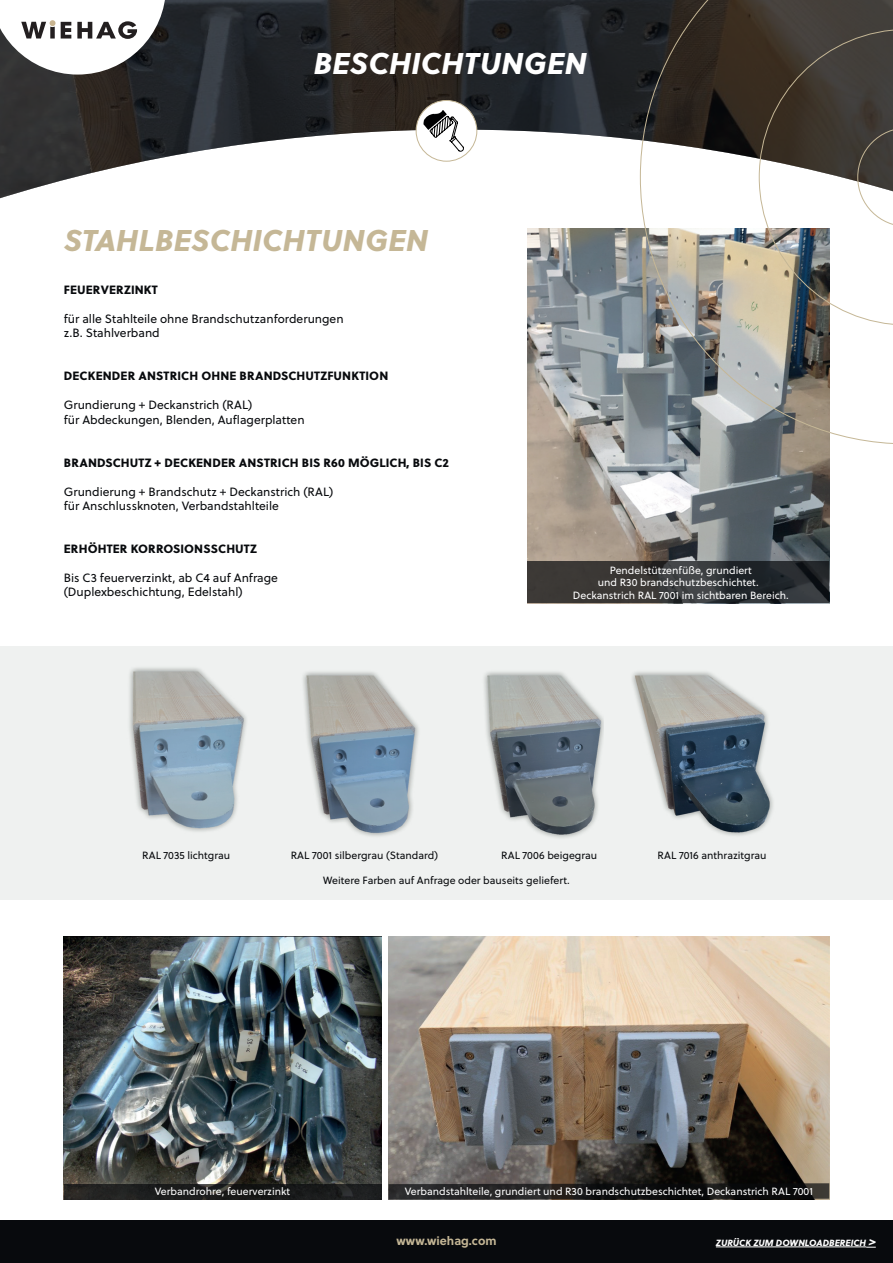
<style>
.page{position:relative;width:893px;height:1263px;background:#fff}
.page>*{position:absolute;margin:0;border:0;box-sizing:border-box;transform-origin:0 0}
.t1{font:italic 30px "Soleil Xb";letter-spacing:.01em;color:#c5b796}
.t2{font:italic 30px "Soleil Xb";letter-spacing:.01em;color:#fff}
.t3{font:12px/14.4px "Soleil";color:#080a0d}
.t4{font:12px "Soleil Xb";letter-spacing:.01em;color:#080a0d}
.t5{font:700 12px "Soleil";color:#c5b796}
.t6{font:10.5px/12.6px "Soleil";color:#fff;text-align:center}
.t7{font:10.5px "Soleil";color:#080a0d}
.t8{font:italic 9px "Soleil Xb";color:#fff}
.s1{font-size:12px}
</style>
<div class="page">
<img style="left:0;top:0;width:640px;height:199px">
<svg style="left:0;top:0;width:166px;height:75px"></svg>
<div style="left:0;top:1220px;width:893px;height:43px;background:#080a0d"></div>
<img style="left:388px;top:936px;width:441px;height:247px">
<svg style="left:388px;top:1183px;width:441px;height:16px;background:#1c1b1c"></svg>
<img style="left:64px;top:936px;width:317px;height:248px">
<svg style="left:64px;top:1184px;width:317px;height:15px;background:#1d1e1d"></svg>
<div style="left:416px;top:100px;width:61px;height:61px;background:#fff;border-radius:50%"></div>
<div style="left:416px;top:100px;width:61px;height:61px;border:1px solid #c5b796;border-radius:50%"></div>
<svg style="left:423px;top:110px;width:41px;height:42px"></svg>
<img style="left:527px;top:228px;width:302px;height:333px">
<svg style="left:640px;top:0;width:253px;height:444px"></svg>
<svg style="left:527px;top:561px;width:302px;height:42px;background:#323333"></svg>
<div style="left:0;top:646px;width:893px;height:253px;background:#eff1f0"></div>
<img style="left:129px;top:667px;width:117px;height:165px">
<img style="left:303px;top:671px;width:116px;height:165px">
<img style="left:484px;top:671px;width:119px;height:167px">
<img style="left:632px;top:671px;width:141px;height:165px">
<hr style="left:716px;top:1246px;width:150px;height:1px;background:#fff">
<h1 class="t2" style="left:314px;top:43px;width:274px">BESCHICHTUNGEN</h1>
<h1 class="t1" style="left:64px;top:220px;width:366px">STAHLBESCHICHTUNGEN</h1>
<p class="t4" style="left:64px;top:282px;width:95px">FEUERVERZINKT</p>
<p class="t3" style="left:64px;top:312px;width:281px">für alle Stahlteile ohne Brandschutzanforderungen z.B. Stahlverband</p>
<p class="t4" style="left:64px;top:368px;width:326px">DECKENDER ANSTRICH OHNE BRANDSCHUTZFUNKTION</p>
<p class="t3" style="left:64px;top:398px;width:242px">Grundierung + Deckanstrich (RAL)<br>für Abdeckungen, Blenden, Auflagerplatten</p>
<p class="t4" style="left:64px;top:455px;width:386px">BRANDSCHUTZ + DECKENDER ANSTRICH BIS R60 MÖGLICH, BIS C2</p>
<p class="t3" style="left:64px;top:484px;width:271px">Grundierung + Brandschutz + Deckanstrich (RAL) für Anschlussknoten, Verbandstahlteile</p>
<p class="t4" style="left:64px;top:541px;width:195px">ERHÖHTER KORROSIONSSCHUTZ</p>
<p class="t3" style="left:64px;top:571px;width:216px">Bis C3 feuerverzinkt, ab C4 auf Anfrage (Duplexbeschichtung, Edelstahl)</p>
<p class="t6" style="left:573px;top:564px;width:217px">Pendelstützenfüße, grundiert<br>und R30 brandschutzbeschichtet.<br>Deckanstrich RAL 7001 im sichtbaren Bereich.</p>
<p class="t7" style="left:142px;top:849px;width:90px">RAL 7035 lichtgrau</p>
<p class="t7" style="left:291px;top:849px;width:149px">RAL 7001 silbergrau (Standard)</p>
<p class="t7" style="left:501px;top:849px;width:98px">RAL 7006 beigegrau</p>
<p class="t7" style="left:658px;top:849px;width:110px">RAL 7016 anthrazitgrau</p>
<p class="t7" style="left:323px;top:874px;width:248px">Weitere Farben auf Anfrage oder bauseits geliefert.</p>
<p class="t6" style="left:155px;top:1186px;width:137px">Verbandrohre, feuerverzinkt</p>
<p class="t6" style="left:405px;top:1186px;width:410px">Verbandstahlteile, grundiert und R30 brandschutzbeschichtet, Deckanstrich RAL 7001</p>
<p class="t5" style="left:396px;top:1233px;width:102px">www.wiehag.com</p>
<p class="t8" style="left:716px;top:1237px;width:161px">ZURÜCK ZUM DOWNLOADBEREICH <span class="s1">&gt;</span></p>
</div>
